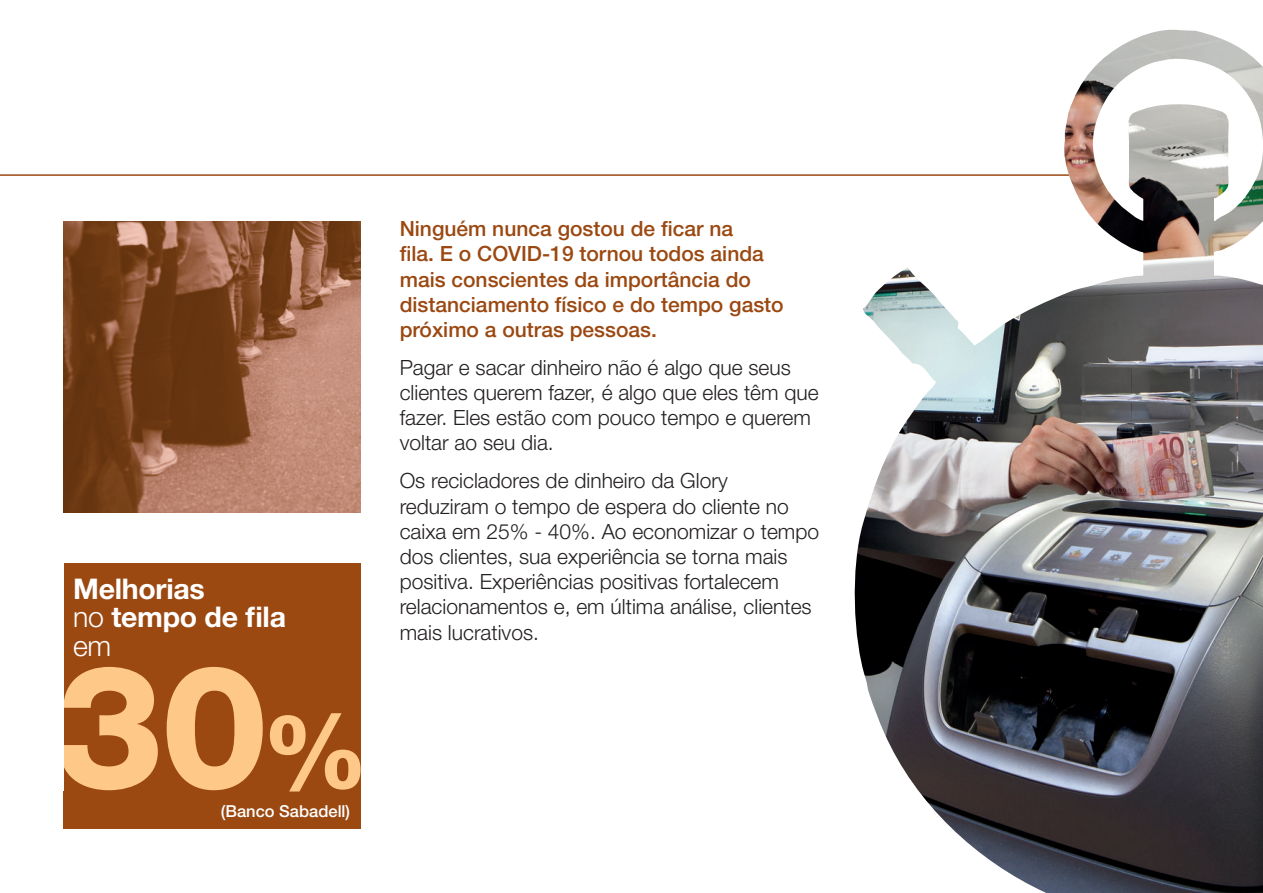
<style>
.page{position:relative;width:1263px;height:893px;background:#fff}
.page>*{position:absolute;margin:0;border:0;box-sizing:border-box;transform-origin:0 0}
.t1{font:800 172.5px "Helvetica Neue LT Std";color:#fdc888}
.t2{font:800 104.25px "Helvetica Neue LT Std";color:#fdc888}
.t3{font:700 28.5px/28.5px "Helvetica Neue LT Std";letter-spacing:-.01em;color:#fff}
.t4{font:300 21px/25.2px "Helvetica Neue LT Std";color:#231f20}
.t5{font:500 21px/25.2px "Helvetica Neue LT Std";color:#9b4811}
.t6{font:500 16.5px "Helvetica Neue LT Std";color:#fff}
.s1{font-weight:300}
</style>
<div class="page">
<hr style="left:0;top:174px;width:1079px;height:2px;background:#9b4811">
<img style="left:64px;top:221px;width:297px;height:291px">
<div style="left:64px;top:563px;width:297px;height:266px;background:#9b4811"></div>
<img style="left:853px;top:30px;width:410px;height:863px">
<h3 class="t3" style="left:73px;top:574px;width:214px">Melhorias<br><span class="s1">no</span> tempo de fila <span class="s1">em</span></h3>
<h1 class="t1" style="left:55px;top:625px;width:215px">30</h1>
<p class="t6" style="left:221px;top:801px;width:131px">(Banco Sabadell)</p>
<h2 class="t2" style="left:262px;top:689px;width:108px">%</h2>
<p class="t5" style="left:400px;top:216px;width:385px">Ninguém nunca gostou de ficar na<br>fila. E o COVID-19 tornou todos ainda mais conscientes da importância do distanciamento físico e do tempo gasto próximo a outras pessoas.</p>
<p class="t4" style="left:400px;top:354px;width:420px">Pagar e sacar dinheiro não é algo que seus clientes querem fazer, é algo que eles têm que fazer. Eles estão com pouco tempo e querem voltar ao seu dia.</p>
<p class="t4" style="left:400px;top:468px;width:421px">Os recicladores de dinheiro da Glory reduziram o tempo de espera do cliente no caixa em 25% - 40%. Ao economizar o tempo dos clientes, sua experiência se torna mais positiva. Experiências positivas fortalecem relacionamentos e, em última análise, clientes mais lucrativos.</p>
</div>
